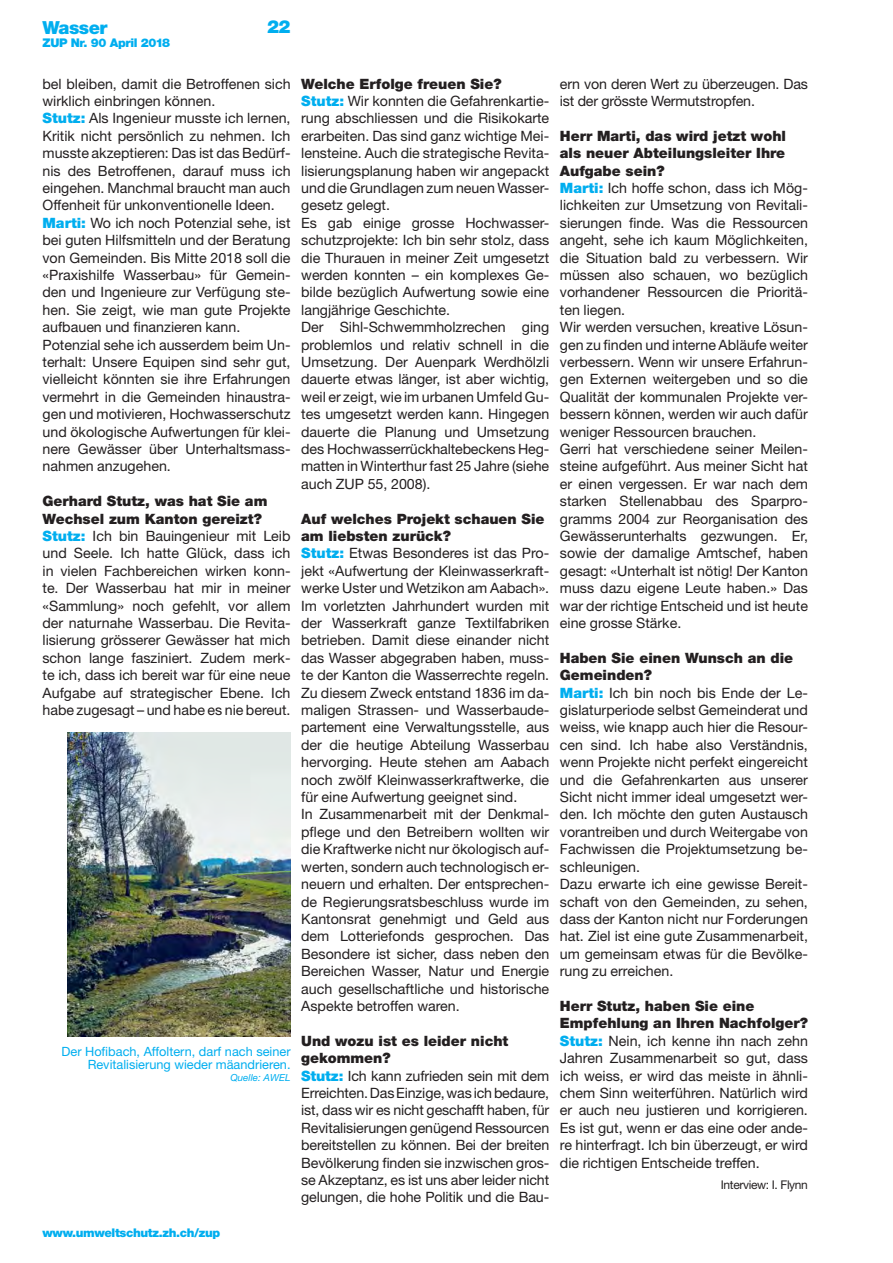
<style>
.page{position:relative;width:893px;height:1263px;background:#fff}
.page>*{position:absolute;margin:0;border:0;box-sizing:border-box;transform-origin:0 0}
.t1{font:900 18px "Helvetica Neue LT Std";letter-spacing:-.03em;color:#00aeef}
.t2{font:14.25px/17.4px "Helvetica Neue LT Std";color:#231f20}
.t3{font:12.75px/13.5px "Helvetica Neue LT Std";color:#00aeef;text-align:right}
.t4{font:900 12px "Helvetica Neue LT Std";letter-spacing:-.03em;color:#00aeef}
.t5{font:12px "Helvetica Neue LT Std";letter-spacing:-.03em;color:#231f20}
.t6{font:italic 9.75px "Helvetica Neue LT Std";color:#00aeef}
.s1{font-weight:900;color:#00aeef}
.s2{font-weight:900}
</style>
<div class="page">
<img style="left:67px;top:732px;width:224px;height:304px">
<p class="t1" style="left:43px;top:21px;width:66px">Wasser</p>
<p class="t1" style="left:267px;top:16px;width:25px">22</p>
<p class="t4" style="left:43px;top:38px;width:129px">ZUP Nr. 90 April 2018</p>
<p class="t2" style="left:43px;top:77px;width:250px">bel bleiben, damit die Betroffenen sich wirklich einbringen können.<br><span class="s1">Stutz:</span> Als Ingenieur musste ich lernen, Kritik nicht persönlich zu nehmen. Ich musste akzeptieren: Das ist das Bedürf&shy;nis des Betroffenen, darauf muss ich eingehen. Manchmal braucht man auch Offenheit für unkonventionelle Ideen.<br><span class="s1">Marti:</span> Wo ich noch Potenzial sehe, ist bei guten Hilfsmitteln und der Beratung von Gemeinden. Bis Mitte 2018 soll die «Praxishilfe Wasserbau» für Gemein&shy;den und Ingenieure zur Verfügung ste&shy;hen. Sie zeigt, wie man gute Projekte aufbauen und finanzieren kann.<br>Potenzial sehe ich ausserdem beim Un&shy;terhalt: Unsere Equipen sind sehr gut, vielleicht könnten sie ihre Erfahrungen vermehrt in die Gemeinden hinaustra&shy;gen und motivieren, Hochwasserschutz und ökologische Aufwertungen für klei&shy;nere Gewässer über Unterhaltsmass&shy;nahmen anzugehen.</p>
<p class="t2" style="left:43px;top:494px;width:250px"><span class="s2">Gerhard Stutz, was hat Sie am Wechsel zum Kanton gereizt?<br></span><span class="s1">Stutz:</span> Ich bin Bauingenieur mit Leib und Seele. Ich hatte Glück, dass ich in vielen Fachbereichen wirken konn&shy;te. Der Wasserbau hat mir in meiner «Sammlung» noch gefehlt, vor allem der naturnahe Wasserbau. Die Revita&shy;lisierung grösserer Gewässer hat mich schon lange fasziniert. Zudem merk&shy;te ich, dass ich bereit war für eine neue Aufgabe auf strategischer Ebene. Ich habe zugesagt – und habe es nie bereut.</p>
<p class="t3" style="left:62px;top:1046px;width:231px">Der Hofibach, Affoltern, darf nach seiner<br>Revitalisierung wieder mäandrieren.</p>
<p class="t6" style="left:230px;top:1074px;width:62px">Quelle: AWEL</p>
<p class="t4" style="left:43px;top:1229px;width:179px">www.umweltschutz.zh.ch/zup</p>
<p class="t2" style="left:301px;top:77px;width:250px"><span class="s2">Welche Erfolge freuen Sie?<br></span><span class="s1">Stutz:</span> Wir konnten die Gefahrenkartie&shy;rung abschliessen und die Risikokarte erarbeiten. Das sind ganz wichtige Mei&shy;lensteine. Auch die strategische Revita&shy;lisierungsplanung haben wir angepackt und die Grundlagen zum neuen Wasser&shy;gesetz gelegt.<br>Es gab einige grosse Hochwasser&shy;schutzprojekte: Ich bin sehr stolz, dass die Thurauen in meiner Zeit umgesetzt werden konnten – ein komplexes Ge&shy;bilde bezüglich Aufwertung sowie eine langjährige Geschichte.<br>Der Sihl-Schwemmholzrechen ging problemlos und relativ schnell in die Umsetzung. Der Auenpark Werdhölzli dauerte etwas länger, ist aber wichtig, weil er zeigt, wie im urbanen Umfeld Gu&shy;tes umgesetzt werden kann. Hingegen dauerte die Planung und Umsetzung des Hochwasserrückhaltebeckens Heg&shy;matten in Winterthur fast 25 Jahre (siehe auch ZUP 55, 2008).</p>
<p class="t2" style="left:301px;top:512px;width:250px"><span class="s2">Auf welches Projekt schauen Sie am liebsten zurück?<br></span><span class="s1">Stutz:</span> Etwas Besonderes ist das Pro&shy;jekt «Aufwertung der Kleinwasserkraft&shy;werke Uster und Wetzikon am Aabach».<br>Im vorletzten Jahrhundert wurden mit der Wasserkraft ganze Textilfabriken betrieben. Damit diese einander nicht das Wasser abgegraben haben, muss&shy;te der Kanton die Wasserrechte regeln.<br>Zu diesem Zweck entstand 1836 im da&shy;maligen Strassen- und Wasserbaude&shy;partement eine Verwaltungsstelle, aus der die heutige Abteilung Wasserbau hervorging. Heute stehen am Aabach noch zwölf Kleinwasserkraftwerke, die für eine Aufwertung geeignet sind.<br>In Zusammenarbeit mit der Denkmal&shy;pflege und den Betreibern wollten wir die Kraftwerke nicht nur ökologisch auf&shy;werten, sondern auch technologisch er&shy;neuern und erhalten. Der entsprechen&shy;de Regierungsratsbeschluss wurde im Kantonsrat genehmigt und Geld aus dem Lotteriefonds gesprochen. Das Besondere ist sicher, dass neben den Bereichen Wasser, Natur und Energie auch gesellschaftliche und historische Aspekte betroffen waren.</p>
<p class="t2" style="left:301px;top:1034px;width:250px"><span class="s2">Und wozu ist es leider nicht gekommen?<br></span><span class="s1">Stutz:</span> Ich kann zufrieden sein mit dem Erreichten. Das Einzige, was ich bedaure, ist, dass wir es nicht geschafft haben, für Revitalisierungen genügend Ressourcen bereitstellen zu können. Bei der breiten Bevölkerung finden sie inzwischen gros&shy;se Akzeptanz, es ist uns aber leider nicht gelungen, die hohe Politik und die Bau-</p>
<p class="t2" style="left:560px;top:77px;width:250px">ern von deren Wert zu überzeugen. Das ist der grösste Wermutstropfen.</p>
<p class="t2" style="left:560px;top:129px;width:250px"><span class="s2">Herr Marti, das wird jetzt wohl als neuer Abteilungsleiter Ihre Aufgabe sein?<br></span><span class="s1">Marti:</span> Ich hoffe schon, dass ich Mög&shy;lichkeiten zur Umsetzung von Revitali&shy;sierungen finde. Was die Ressourcen angeht, sehe ich kaum Möglichkeiten, die Situation bald zu verbessern. Wir müssen also schauen, wo bezüglich vorhandener Ressourcen die Prioritä&shy;ten liegen.<br>Wir werden versuchen, kreative Lösun&shy;gen zu finden und interne Abläufe weiter verbessern. Wenn wir unsere Erfahrun&shy;gen Externen weitergeben und so die Qualität der kommunalen Projekte ver&shy;bessern können, werden wir auch dafür weniger Ressourcen brauchen.<br>Gerri hat verschiedene seiner Meilen&shy;steine aufgeführt. Aus meiner Sicht hat er einen vergessen. Er war nach dem starken Stellenabbau des Sparpro&shy;gramms 2004 zur Reorganisation des Gewässerunterhalts gezwungen. Er, sowie der damalige Amtschef, haben gesagt: «Unterhalt ist nötig! Der Kanton muss dazu eigene Leute haben.» Das war der richtige Entscheid und ist heute eine grosse Stärke.</p>
<p class="t2" style="left:560px;top:651px;width:250px"><span class="s2">Haben Sie einen Wunsch an die Gemeinden?<br></span><span class="s1">Marti:</span> Ich bin noch bis Ende der Le&shy;gislaturperiode selbst Gemeinderat und weiss, wie knapp auch hier die Resour&shy;cen sind. Ich habe also Verständnis, wenn Projekte nicht perfekt eingereicht und die Gefahrenkarten aus unserer Sicht nicht immer ideal umgesetzt wer&shy;den. Ich möchte den guten Austausch vorantreiben und durch Weitergabe von Fachwissen die Projektumsetzung be&shy;schleunigen.<br>Dazu erwarte ich eine gewisse Bereit&shy;schaft von den Gemeinden, zu sehen, dass der Kanton nicht nur Forderungen hat. Ziel ist eine gute Zusammenarbeit, um gemeinsam etwas für die Bevölke&shy;rung zu erreichen.</p>
<p class="t2" style="left:560px;top:999px;width:250px"><span class="s2">Herr Stutz, haben Sie eine Empfehlung an Ihren Nachfolger?<br></span><span class="s1">Stutz:</span> Nein, ich kenne ihn nach zehn Jahren Zusammenarbeit so gut, dass ich weiss, er wird das meiste in ähnli&shy;chem Sinn weiterführen. Natürlich wird er auch neu justieren und korrigieren.<br>Es ist gut, wenn er das eine oder ande&shy;re hinterfragt. Ich bin überzeugt, er wird die richtigen Entscheide treffen.</p>
<p class="t5" style="left:721px;top:1180px;width:89px">Interview: I. Flynn</p>
</div>
